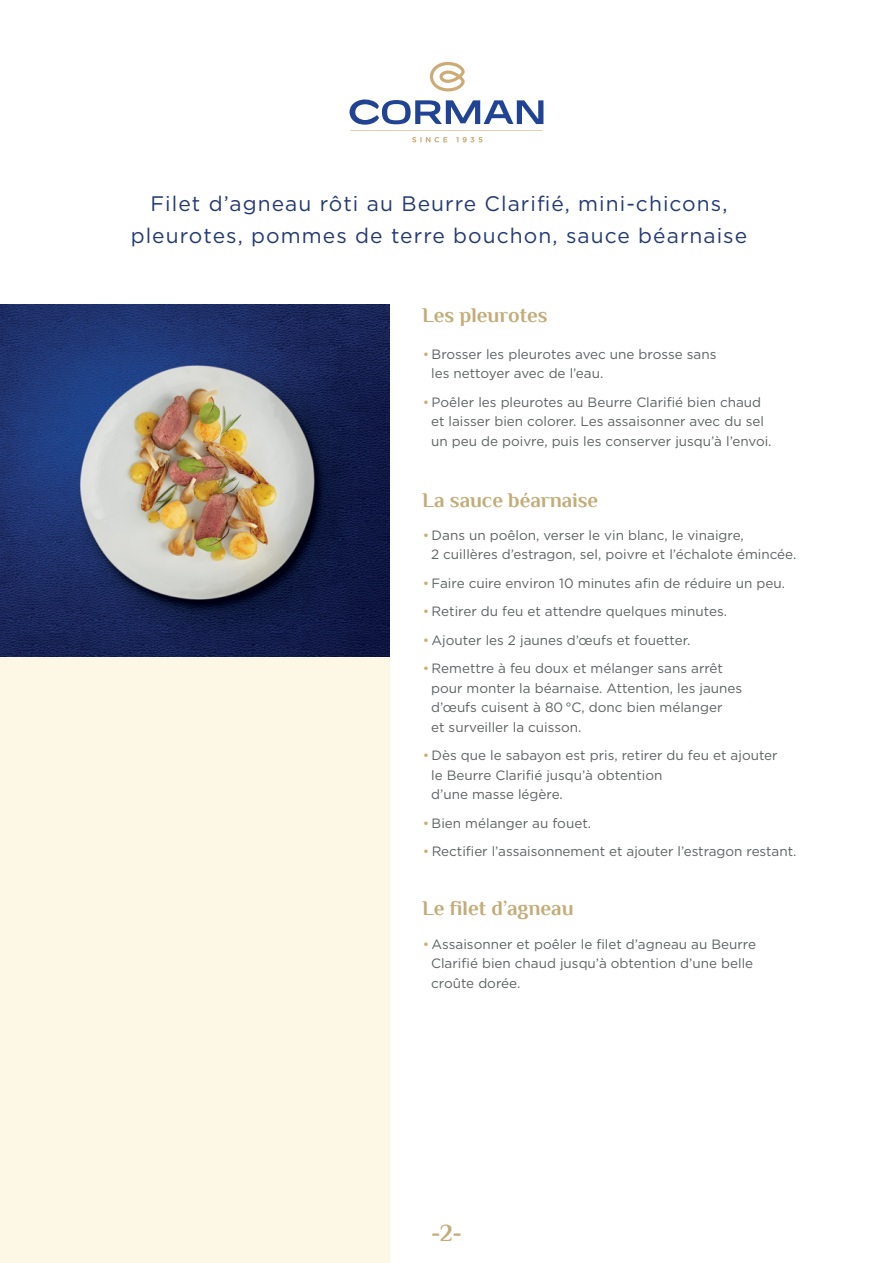
<style>
.page{position:relative;width:893px;height:1263px;background:#fff}
.page>*{position:absolute;margin:0;border:0;box-sizing:border-box;transform-origin:0 0}
.t1{font:700 24px "Philosopher";color:#c3ac78}
.t2{font:21px/31.5px "Gotham";letter-spacing:.05em;color:#233975;text-align:center}
.t3{font:700 21px "Philosopher";color:#c3ac78}
.t4{font:13.5px/19.5px "Gotham";color:#5d6162}
.s1{color:#ccab75}
</style>
<div class="page">
<div style="left:0;top:304px;width:389px;height:959px;background:#fdf7e6"></div>
<img style="left:0;top:305px;width:389px;height:352px">
<hr style="left:350px;top:130px;width:193px;height:1px;background:#ccab75">
<svg style="left:430px;top:62px;width:35px;height:29px"></svg>
<svg style="left:349px;top:99px;width:194px;height:26px"></svg>
<svg style="left:412px;top:137px;width:35px;height:5px"></svg>
<svg style="left:456px;top:137px;width:26px;height:5px"></svg>
<h2 class="t2" style="left:131px;top:188px;width:618px">Filet d’agneau rôti au Beurre Clarifié, mini-chicons, pleurotes, pommes de terre bouchon, sauce béarnaise</h2>
<h2 class="t3" style="left:422px;top:304px;width:127px">Les pleurotes</h2>
<p class="t4" style="left:431px;top:344px;width:287px;text-indent:-8px"><span class="s1">•</span> Brosser les pleurotes avec une brosse sans les nettoyer avec de l’eau.</p>
<p class="t4" style="left:431px;top:392px;width:342px;text-indent:-8px"><span class="s1">•</span> Poêler les pleurotes au Beurre Clarifié bien chaud et laisser bien colorer. Les assaisonner avec du sel un peu de poivre, puis les conserver jusqu’à l’envoi.</p>
<h2 class="t3" style="left:422px;top:488px;width:178px">La sauce béarnaise</h2>
<p class="t4" style="left:431px;top:525px;width:367px;text-indent:-8px"><span class="s1">•</span> Dans un poêlon, verser le vin blanc, le vinaigre,<br>2 cuillères d’estragon, sel, poivre et l’échalote émincée.</p>
<p class="t4" style="left:423px;top:573px;width:364px"><span class="s1">•</span> Faire cuire environ 10 minutes afin de réduire un peu.</p>
<p class="t4" style="left:423px;top:601px;width:306px"><span class="s1">•</span> Retirer du feu et attendre quelques minutes.</p>
<p class="t4" style="left:423px;top:630px;width:269px"><span class="s1">•</span> Ajouter les 2 jaunes d’œufs et fouetter.</p>
<p class="t4" style="left:431px;top:658px;width:313px;text-indent:-8px"><span class="s1">•</span> Remettre à feu doux et mélanger sans arrêt pour monter la béarnaise. Attention, les jaunes d’œufs cuisent à 80 °C, donc bien mélanger<br>et surveiller la cuisson.</p>
<p class="t4" style="left:431px;top:745px;width:348px;text-indent:-8px"><span class="s1">•</span> Dès que le sabayon est pris, retirer du feu et ajouter le Beurre Clarifié jusqu’à obtention<br>d’une masse légère.</p>
<p class="t4" style="left:423px;top:813px;width:170px"><span class="s1">•</span> Bien mélanger au fouet.</p>
<p class="t4" style="left:423px;top:841px;width:375px"><span class="s1">•</span> Rectifier l’assaisonnement et ajouter l’estragon restant.</p>
<h2 class="t3" style="left:422px;top:897px;width:153px">Le filet d’agneau</h2>
<p class="t4" style="left:431px;top:934px;width:326px;text-indent:-8px"><span class="s1">•</span> Assaisonner et poêler le filet d’agneau au Beurre<br>Clarifié bien chaud jusqu’à obtention d’une belle croûte dorée.</p>
<h1 class="t1" style="left:431px;top:1220px;width:32px">-2-</h1>
</div>
